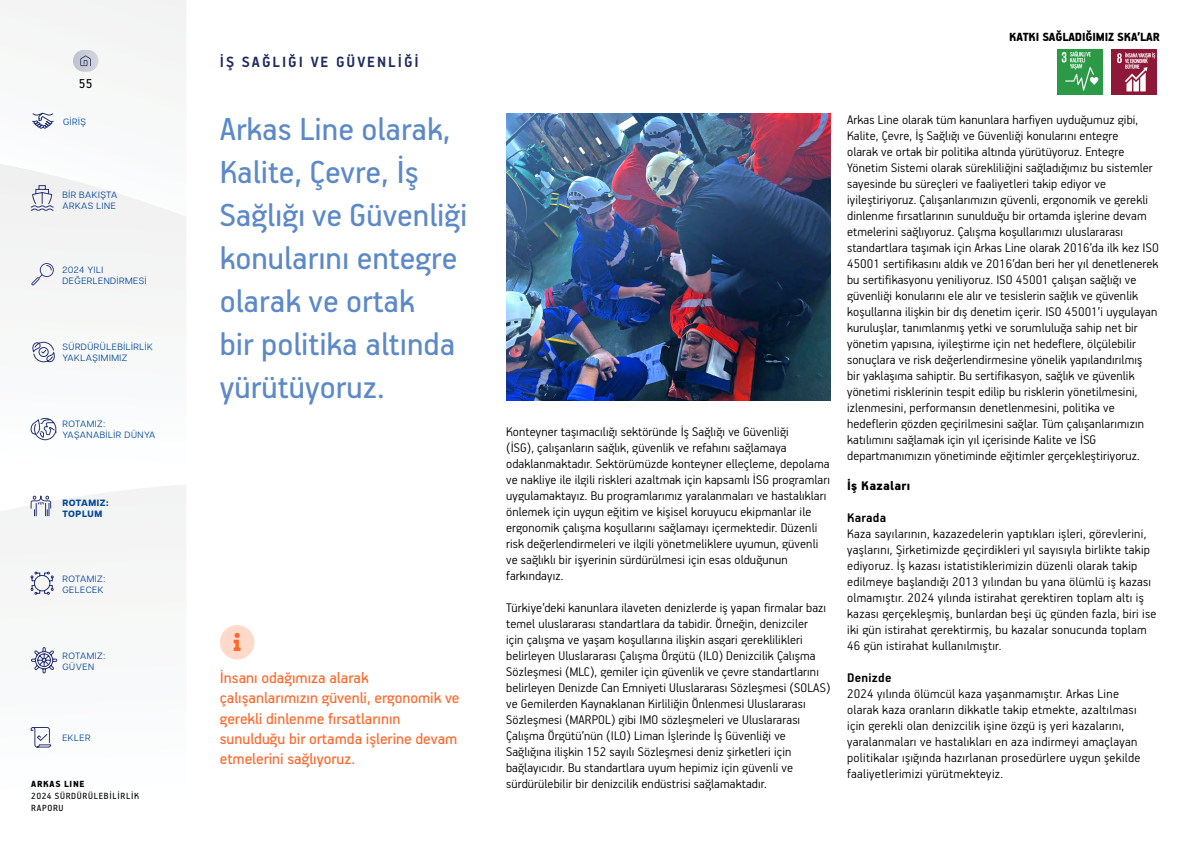
<style>
.page{position:relative;width:1191px;height:842px;background:#fff}
.page>*{position:absolute;margin:0;border:0;box-sizing:border-box;transform-origin:0 0}
.t1{font:35.7px/42.8px "PF Handbook Pro";color:#5c89c7}
.t2{font:17.3px/20.3px "PF Handbook Pro";color:#ff672b}
.t3{font:700 16.6px "PF Handbook Pro";letter-spacing:.12em;color:#1f2b5e}
.t4{font:14.4px "PF Handbook Pro";color:#000}
.t5{font:300 14px/16px "PF Handbook Pro";letter-spacing:.01em;color:#000}
.t6{font:700 14px "PF Handbook Pro";letter-spacing:.02em;color:#000}
.t7{font:900 14px "PF Handbook Pro";letter-spacing:.02em;color:#000}
.t8{font:900 13.3px "PF Handbook Pro";letter-spacing:-.01em;color:#000}
.t9{font:10px/12px "PF Handbook Pro";letter-spacing:.07em;color:#000}
.t10{font:900 10px "PF Handbook Pro";letter-spacing:.07em;color:#000}
.t11{font:9.1px/11px "Articulat CF";letter-spacing:.06em;color:#034799}
.t12{font:800 9.1px/11px "Articulat CF";letter-spacing:.06em;color:#034799}
</style>
<div class="page">
<img style="left:506px;top:114px;width:324px;height:286px">
<svg style="left:220px;top:625px;width:34px;height:34px"></svg>
<img style="left:1111px;top:49px;width:45px;height:45px">
<img style="left:1057px;top:49px;width:46px;height:45px">
<div style="left:0;top:216px;width:186px;height:225px;background:#f7f7f6"></div>
<svg style="left:0;top:0;width:186px;height:216px"></svg>
<svg style="left:0;top:485px;width:186px;height:261px"></svg>
<svg style="left:30px;top:418px;width:26px;height:22px"></svg>
<svg style="left:30px;top:495px;width:21px;height:22px"></svg>
<svg style="left:30px;top:571px;width:24px;height:24px"></svg>
<svg style="left:30px;top:185px;width:24px;height:26px"></svg>
<svg style="left:31px;top:647px;width:26px;height:26px"></svg>
<svg style="left:30px;top:727px;width:21px;height:21px"></svg>
<svg style="left:31px;top:342px;width:25px;height:20px"></svg>
<svg style="left:32px;top:113px;width:22px;height:16px"></svg>
<svg style="left:31px;top:263px;width:23px;height:22px"></svg>
<svg style="left:73px;top:50px;width:26px;height:22px"></svg>
<svg style="left:80px;top:55px;width:11px;height:11px"></svg>
<p class="t4" style="left:79px;top:75px;width:15px">55</p>
<p class="t11" style="left:63px;top:115px;width:25px">GİRİŞ</p>
<p class="t11" style="left:62px;top:188px;width:56px">BIR BAKIŞTA<br>ARKAS LINE</p>
<p class="t11" style="left:62px;top:263px;width:86px">2024 YILI<br>DEĞERLENDIRMESI</p>
<p class="t11" style="left:62px;top:341px;width:92px">SÜRDÜRÜLEBILIRLIK<br>YAKLAŞIMIMIZ</p>
<p class="t11" style="left:62px;top:418px;width:94px">ROTAMIZ:<br>YAŞANABILIR DÜNYA</p>
<p class="t12" style="left:62px;top:497px;width:48px">ROTAMIZ:<br>TOPLUM</p>
<p class="t11" style="left:62px;top:572px;width:44px">ROTAMIZ:<br>GELECEK</p>
<p class="t11" style="left:62px;top:649px;width:44px">ROTAMIZ:<br>GÜVEN</p>
<p class="t11" style="left:62px;top:732px;width:30px">EKLER</p>
<p class="t10" style="left:31px;top:778px;width:55px">ARKAS LINE</p>
<p class="t9" style="left:31px;top:789px;width:109px">2024 SÜRDÜRÜLEBILIRLIK<br>RAPORU</p>
<p class="t3" style="left:220px;top:51px;width:198px">İŞ SAĞLIĞI VE GÜVENLIĞI</p>
<h1 class="t1" style="left:220px;top:107px;width:249px">Arkas Line olarak,<br>Kalite, Çevre, İş<br>Sağlığı ve Güvenliği konularını entegre olarak ve ortak<br>bir politika altında yürütüyoruz.</h1>
<p class="t2" style="left:220px;top:667px;width:241px">İnsanı odağımıza alarak çalışanlarımızın güvenli, ergonomik ve gerekli dinlenme fırsatlarının sunulduğu bir ortamda işlerine devam etmelerini sağlıyoruz.</p>
<p class="t8" style="left:1009px;top:28px;width:152px">KATKI SAĞLADIĞIMIZ SKA’LAR</p>
<p class="t5" style="left:506px;top:423px;width:325px">Konteyner taşımacılığı sektöründe İş Sağlığı ve Güvenliği<br>(İSG), çalışanların sağlık, güvenlik ve refahını sağlamaya odaklanmaktadır. Sektörümüzde konteyner elleçleme, depolama ve nakliye ile ilgili riskleri azaltmak için kapsamlı İSG programları uygulamaktayız. Bu programlarımız yaralanmaları ve hastalıkları önlemek için uygun eğitim ve kişisel koruyucu ekipmanlar ile ergonomik çalışma koşullarını sağlamayı içermektedir. Düzenli risk değerlendirmeleri ve ilgili yönetmeliklere uyumun, güvenli ve sağlıklı bir işyerinin sürdürülmesi için esas olduğunun farkındayız.</p>
<p class="t5" style="left:506px;top:599px;width:326px">Türkiye’deki kanunlara ilaveten denizlerde iş yapan firmalar bazı temel uluslararası standartlara da tabidir. Örneğin, denizciler<br>için çalışma ve yaşam koşullarına ilişkin asgari gereklilikleri belirleyen Uluslararası Çalışma Örgütü (ILO) Denizcilik Çalışma Sözleşmesi (MLC), gemiler için güvenlik ve çevre standartlarını belirleyen Denizde Can Emniyeti Uluslararası Sözleşmesi (SOLAS) ve Gemilerden Kaynaklanan Kirliliğin Önlenmesi Uluslararası Sözleşmesi (MARPOL) gibi IMO sözleşmeleri ve Uluslararası Çalışma Örgütü’nün (ILO) Liman İşlerinde İş Güvenliği ve Sağlığına ilişkin 152 sayılı Sözleşmesi deniz şirketleri için bağlayıcıdır. Bu standartlara uyum hepimiz için güvenli ve sürdürülebilir bir denizcilik endüstrisi sağlamaktadır.</p>
<p class="t5" style="left:847px;top:111px;width:313px">Arkas Line olarak tüm kanunlara harfiyen uyduğumuz gibi, Kalite, Çevre, İş Sağlığı ve Güvenliği konularını entegre<br>olarak ve ortak bir politika altında yürütüyoruz. Entegre Yönetim Sistemi olarak sürekliliğini sağladığımız bu sistemler sayesinde bu süreçleri ve faaliyetleri takip ediyor ve iyileştiriyoruz. Çalışanlarımızın güvenli, ergonomik ve gerekli dinlenme fırsatlarının sunulduğu bir ortamda işlerine devam etmelerini sağlıyoruz. Çalışma koşullarımızı uluslararası standartlara taşımak için Arkas Line olarak 2016’da ilk kez ISO 45001 sertifikasını aldık ve 2016’dan beri her yıl denetlenerek bu sertifikasyonu yeniliyoruz. ISO 45001 çalışan sağlığı ve güvenliği konularını ele alır ve tesislerin sağlık ve güvenlik koşullarına ilişkin bir dış denetim içerir. ISO 45001’i uygulayan kuruluşlar, tanımlanmış yetki ve sorumluluğa sahip net bir yönetim yapısına, iyileştirme için net hedeflere, ölçülebilir sonuçlara ve risk değerlendirmesine yönelik yapılandırılmış<br>bir yaklaşıma sahiptir. Bu sertifikasyon, sağlık ve güvenlik yönetimi risklerinin tespit edilip bu risklerin yönetilmesini, izlenmesini, performansın denetlenmesini, politika ve hedeflerin gözden geçirilmesini sağlar. Tüm çalışanlarımızın katılımını sağlamak için yıl içerisinde Kalite ve İSG departmanımızın yönetiminde eğitimler gerçekleştiriyoruz.</p>
<p class="t7" style="left:847px;top:477px;width:64px">İş Kazaları</p>
<p class="t6" style="left:847px;top:509px;width:41px">Karada</p>
<p class="t5" style="left:847px;top:525px;width:311px">Kaza sayılarının, kazazedelerin yaptıkları işleri, görevlerini, yaşlarını, Şirketimizde geçirdikleri yıl sayısıyla birlikte takip ediyoruz. İş kazası istatistiklerimizin düzenli olarak takip edilmeye başlandığı 2013 yılından bu yana ölümlü iş kazası olmamıştır. 2024 yılında istirahat gerektiren toplam altı iş kazası gerçekleşmiş, bunlardan beşi üç günden fazla, biri ise iki gün istirahat gerektirmiş, bu kazalar sonucunda toplam 46 gün istirahat kullanılmıştır.</p>
<p class="t6" style="left:847px;top:669px;width:46px">Denizde</p>
<p class="t5" style="left:847px;top:685px;width:295px">2024 yılında ölümcül kaza yaşanmamıştır. Arkas Line olarak kaza oranların dikkatle takip etmekte, azaltılması için gerekli olan denizcilik işine özgü iş yeri kazalarını, yaralanmaları ve hastalıkları en aza indirmeyi amaçlayan politikalar ışığında hazırlanan prosedürlere uygun şekilde faaliyetlerimizi yürütmekteyiz.</p>
</div>
